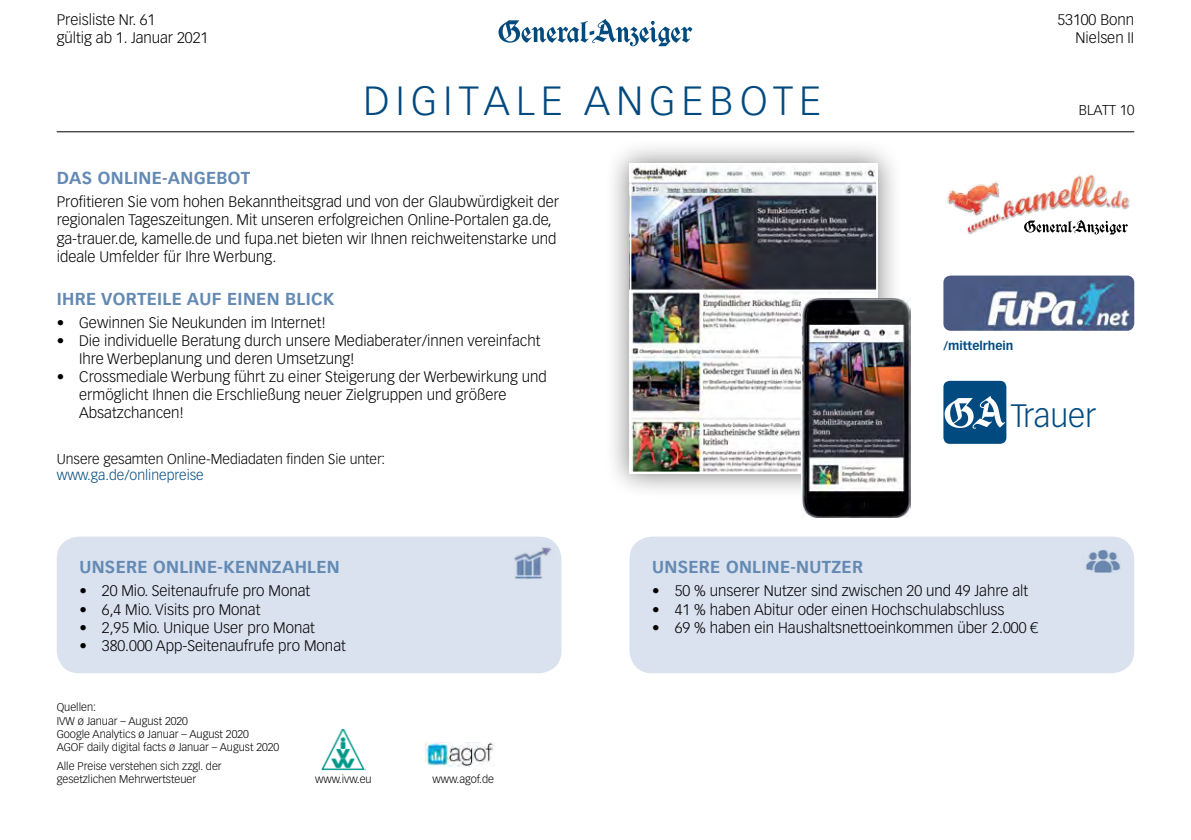
<style>
.page{position:relative;width:1191px;height:840px;background:#fff}
.page>*{position:absolute;margin:0;border:0;box-sizing:border-box;transform-origin:0 0}
.t1{font:300 40px "Vectora LT";letter-spacing:.16em;color:#004a80}
.t2{font:300 31.8px "Vectora LT";color:#004a80}
.t3{font:700 17px "Vectora LT";letter-spacing:.02em;color:#648ab3}
.t4{font:300 15px/18px "Vectora LT";color:#000}
.t5{font:300 14px "Vectora LT";color:#000}
.t6{font:300 14px "Vectora LT";color:#004a80}
.t7{font:700 12px "Vectora LT";color:#004a80}
.t8{font:300 11px/13.2px "Vectora LT";color:#000}
</style>
<div class="page">
<svg style="left:498px;top:19px;width:194px;height:27px"></svg>
<hr style="left:57px;top:131px;width:1077px;height:1px;background:#000">
<div style="left:57px;top:536px;width:504px;height:137px;background:#dae2ef;border-radius:23px"></div>
<div style="left:629px;top:536px;width:505px;height:137px;background:#dae2ef;border-radius:23px"></div>
<img style="left:425px;top:742px;width:69px;height:24px">
<img style="left:321px;top:729px;width:45px;height:41px">
<img style="left:946px;top:174px;width:184px;height:61px">
<svg style="left:1024px;top:220px;width:104px;height:14px"></svg>
<div style="left:943px;top:380px;width:63px;height:63px;background:#004a80;border-radius:6px"></div>
<svg style="left:944px;top:396px;width:61px;height:32px"></svg>
<img style="left:943px;top:275px;width:191px;height:55px">
<img style="left:514px;top:547px;width:38px;height:32px">
<img style="left:1086px;top:550px;width:35px;height:23px">
<div style="left:604px;top:138px;width:299px;height:360px;background:#000;opacity:.5"></div>
<img style="left:632px;top:166px;width:243px;height:304px">
<div style="left:629px;top:163px;width:249px;height:310px;border:2px solid #fff"></div>
<img style="left:801px;top:298px;width:109px;height:219px">
<p class="t4" style="left:57px;top:11px;width:100px">Preisliste Nr. 61</p>
<p class="t4" style="left:1057px;top:11px;width:78px">53100 Bonn</p>
<p class="t4" style="left:57px;top:29px;width:153px">gültig ab 1. Januar 2021</p>
<p class="t4" style="left:1075px;top:29px;width:60px">Nielsen II</p>
<h1 class="t1" style="left:363px;top:78px;width:459px">DIGITALE ANGEBOTE</h1>
<p class="t5" style="left:1078px;top:102px;width:57px">BLATT 10</p>
<p class="t3" style="left:57px;top:167px;width:195px">DAS ONLINE-ANGEBOT</p>
<p class="t4" style="left:57px;top:193px;width:504px">Profitieren Sie vom hohen Bekanntheitsgrad und von der Glaubwürdigkeit der regionalen Tageszeitungen. Mit unseren erfolgreichen Online-Portalen ga.de, ga-trauer.de, kamelle.de und fupa.net bieten wir Ihnen reichweitenstarke und ideale Umfelder für Ihre Werbung.</p>
<p class="t3" style="left:57px;top:288px;width:279px">IHRE VORTEILE AUF EINEN BLICK</p>
<p class="t4" style="left:57px;top:314px;width:271px">• Gewinnen Sie Neukunden im Internet!</p>
<p class="t4" style="left:79px;top:332px;width:463px;text-indent:-22px">• Die individuelle Beratung durch unsere Mediaberater/innen vereinfacht<br>Ihre Werbeplanung und deren Umsetzung!</p>
<p class="t4" style="left:79px;top:368px;width:469px;text-indent:-22px">• Crossmediale Werbung führt zu einer Steigerung der Werbewirkung und ermöglicht Ihnen die Erschließung neuer Zielgruppen und größere<br>Absatzchancen!</p>
<p class="t5" style="left:57px;top:450px;width:330px">Unsere gesamten Online-Mediadaten finden Sie unter:</p>
<p class="t6" style="left:57px;top:467px;width:149px">www.ga.de/onlinepreise</p>
<p class="t3" style="left:79px;top:556px;width:262px">UNSERE ONLINE-KENNZAHLEN</p>
<p class="t4" style="left:79px;top:582px;width:232px">• 20 Mio. Seitenaufrufe pro Monat</p>
<p class="t4" style="left:79px;top:600px;width:183px">• 6,4 Mio. Visits pro Monat</p>
<p class="t4" style="left:79px;top:618px;width:237px">• 2,95 Mio. Unique User pro Monat</p>
<p class="t4" style="left:79px;top:636px;width:268px">• 380.000 App-Seitenaufrufe pro Monat</p>
<p class="t8" style="left:57px;top:700px;width:224px">Quellen:<br>IVW ø Januar – August 2020<br>Google Analytics ø Januar – August 2020<br>AGOF daily digital facts ø Januar – August 2020</p>
<p class="t8" style="left:57px;top:759px;width:167px">Alle Preise verstehen sich zzgl. der gesetzlichen Mehrwertsteuer</p>
<p class="t8" style="left:315px;top:772px;width:58px">www.ivw.eu</p>
<p class="t8" style="left:432px;top:772px;width:63px">www.agof.de</p>
<p class="t7" style="left:943px;top:338px;width:71px">/mittelrhein</p>
<h2 class="t2" style="left:1011px;top:397px;width:87px">Trauer</h2>
<p class="t3" style="left:652px;top:556px;width:212px">UNSERE ONLINE-NUTZER</p>
<p class="t4" style="left:652px;top:582px;width:377px">• 50 % unserer Nutzer sind zwischen 20 und 49 Jahre alt</p>
<p class="t4" style="left:652px;top:600px;width:354px">• 41 % haben Abitur oder einen Hochschulabschluss</p>
<p class="t4" style="left:652px;top:618px;width:387px">• 69 % haben ein Haushaltsnettoeinkommen über 2.000 €</p>
</div>
